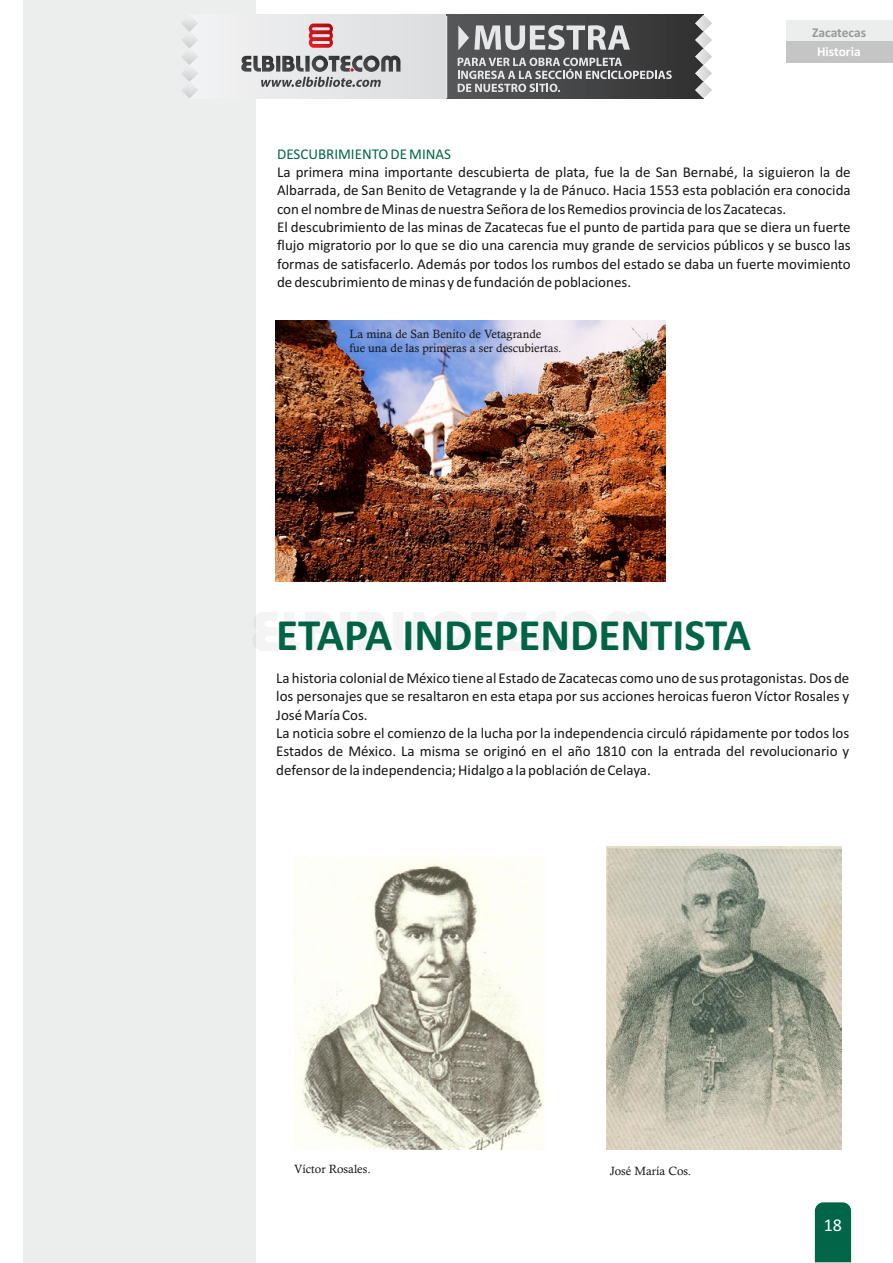
<style>
.page{position:relative;width:893px;height:1263px;background:#fff}
.page>*{position:absolute;margin:0;border:0;box-sizing:border-box;transform-origin:0 0}
.t1{font:700 45px "Calibri";color:#006647}
.t2{font:18px "Calibri";color:#fff}
.t3{font:15px/18.3px "Calibri";color:#151616}
.t4{font:15px "Calibri";color:#006647}
.t5{font:700 13.5px "Calibri";letter-spacing:-.005em;color:#999}
.t6{font:700 13.5px "Calibri";color:#fff}
.t7{font:12px/13.8px "Calisto";color:#151616}
</style>
<div class="page">
<div style="left:786px;top:20px;width:107px;height:22px;background:#eceded"></div>
<div style="left:786px;top:41px;width:107px;height:22px;background:#c5c5c5"></div>
<div style="left:815px;top:1202px;width:36px;height:60px;background:#006647"></div>
<div style="left:23px;top:0;width:232px;height:1263px;background:#eceded"></div>
<img style="left:293px;top:857px;width:252px;height:293px">
<img style="left:607px;top:846px;width:235px;height:303px">
<img style="left:276px;top:321px;width:389px;height:261px">
<div style="left:189px;top:15px;width:514px;height:83px;background:#e6e7e9"></div>
<svg style="left:255px;top:612px;width:22px;height:39px"></svg>
<svg style="left:284px;top:612px;width:51px;height:39px"></svg>
<div style="left:340px;top:612px;width:11px;height:39px;background:#f4f4f4"></div>
<svg style="left:358px;top:612px;width:50px;height:39px"></svg>
<div style="left:413px;top:612px;width:11px;height:39px;background:#f4f4f4"></div>
<svg style="left:429px;top:612px;width:223px;height:39px"></svg>
<div style="left:446px;top:15px;width:257px;height:83px;background:linear-gradient(to right,#5a5b5d,#323232)"></div>
<svg style="left:182px;top:15px;width:16px;height:83px"></svg>
<svg style="left:695px;top:15px;width:17px;height:83px"></svg>
<svg style="left:309px;top:24px;width:24px;height:24px"></svg>
<svg style="left:241px;top:56px;width:159px;height:31px"></svg>
<svg style="left:458px;top:58px;width:214px;height:34px"></svg>
<svg style="left:458px;top:25px;width:172px;height:25px"></svg>
<hr style="left:446px;top:16px;width:1px;height:82px;background:#e6e7e9">
<p class="t5" style="left:812px;top:27px;width:56px">Zacatecas</p>
<p class="t6" style="left:817px;top:46px;width:45px">Historia</p>
<p class="t4" style="left:277px;top:148px;width:175px">DESCUBRIMIENTO DE MINAS</p>
<p class="t3" style="left:277px;top:164px;width:575px">La primera mina importante descubierta de plata, fue la de San Bernabé, la siguieron la de Albarrada, de San Benito de Vetagrande y la de Pánuco. Hacia 1553 esta población era conocida con el nombre de Minas de nuestra Señora de los Remedios provincia de los Zacatecas.<br>El descubrimiento de las minas de Zacatecas fue el punto de partida para que se diera un fuerte flujo migratorio por lo que se dio una carencia muy grande de servicios públicos y se busco las formas de satisfacerlo. Además por todos los rumbos del estado se daba un fuerte movimiento de descubrimiento de minas y de fundación de poblaciones.</p>
<p class="t7" style="left:349px;top:328px;width:213px">La mina de San Benito de Vetagrande<br>fue una de las primeras a ser descubiertas.</p>
<h1 class="t1" style="left:276px;top:616px;width:476px">ETAPA INDEPENDENTISTA</h1>
<p class="t3" style="left:276px;top:670px;width:575px">La historia colonial de México tiene al Estado de Zacatecas como uno de sus protagonistas. Dos de los personajes que se resaltaron en esta etapa por sus acciones heroicas fueron Víctor Rosales y José María Cos.<br>La noticia sobre el comienzo de la lucha por la independencia circuló rápidamente por todos los Estados de México. La misma se originó en el año 1810 con la entrada del revolucionario y defensor de la independencia; Hidalgo a la población de Celaya.</p>
<p class="t7" style="left:294px;top:1163px;width:78px">Víctor Rosales.</p>
<p class="t7" style="left:610px;top:1165px;width:83px">José María Cos.</p>
<p class="t2" style="left:824px;top:1218px;width:20px">18</p>
</div>
